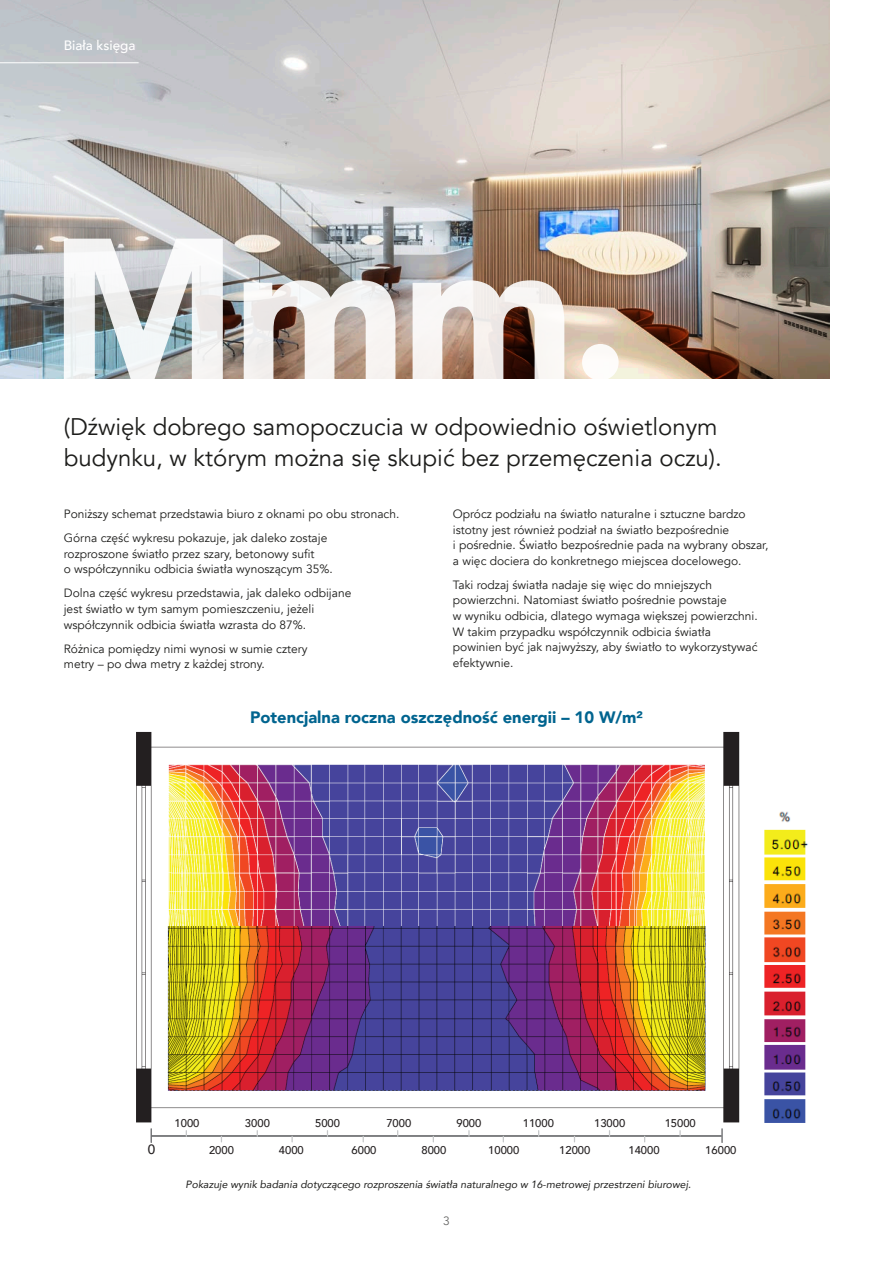
<style>
.page{position:relative;width:893px;height:1263px;background:#fff}
.page>*{position:absolute;margin:0;border:0;box-sizing:border-box;transform-origin:0 0}
.t1{font:900 198.75px "Avenir";color:#fff}
.t2{font:24px/31.2px "Avenir";color:#1d1d1b}
.t3{font:500 20.85px "Avenir";color:#231f20}
.t4{font:900 16.5px "Avenir";color:#00648f}
.t5{font:500 13.5px "Avenir";color:#fff}
.t6{font:500 13.5px "Avenir";color:#231f20}
.t7{font:12px/15.6px "Avenir";color:#1d1d1b}
.t8{font:12px "Avenir";color:#646463}
.t9{font:500 11.25px "Avenir";color:#231f20}
.t10{font:italic 10.5px "Avenir";color:#1d1d1b}
</style>
<div class="page">
<img style="left:0;top:0;width:829px;height:162px">
<img style="left:0;top:162px;width:829px;height:217px">
<img style="left:136px;top:731px;width:604px;height:392px">
<hr style="left:151px;top:1135px;width:571px;height:2px;background:#626366">
<svg style="left:151px;top:1129px;width:1px;height:13px"></svg>
<svg style="left:721px;top:1129px;width:2px;height:13px"></svg>
<svg style="left:291px;top:1136px;width:2px;height:6px"></svg>
<img style="left:164px;top:926px;width:549px;height:169px">
<img style="left:764px;top:811px;width:44px;height:312px">
<hr style="left:0;top:62px;width:139px;height:1px;background:#fff">
<p class="t5" style="left:64px;top:34px;width:73px">Biała księga</p>
<h1 class="t1" style="left:50px;top:140px;width:582px">Mmm.</h1>
<h2 class="t2" style="left:64px;top:411px;width:659px">(Dźwięk dobrego samopoczucia w odpowiednio oświetlonym budynku, w którym można się skupić bez przemęczenia oczu).</h2>
<p class="t7" style="left:64px;top:502px;width:337px;line-height:24.2px">Poniższy schemat przedstawia biuro z oknami po obu stronach.<br>Górna część wykresu pokazuje, jak daleko zostaje</p>
<p class="t7" style="left:64px;top:546px;width:270px">rozproszone światło przez szary, betonowy sufit<br>o współczynniku odbicia światła wynoszącym 35%.</p>
<p class="t7" style="left:64px;top:586px;width:289px">Dolna część wykresu przedstawia, jak daleko odbijane jest światło w tym samym pomieszczeniu, jeżeli współczynnik odbicia światła wzrasta do 87%.</p>
<p class="t7" style="left:64px;top:641px;width:245px">Różnica pomiędzy nimi wynosi w sumie cztery metry – po dwa metry z każdej strony.</p>
<p class="t7" style="left:453px;top:506px;width:317px">Oprócz podziału na światło naturalne i sztuczne bardzo istotny jest również podział na światło bezpośrednie<br>i pośrednie. Światło bezpośrednie pada na wybrany obszar, a więc dociera do konkretnego miejscea docelowego.</p>
<p class="t7" style="left:453px;top:577px;width:306px">Taki rodzaj światła nadaje się więc do mniejszych powierzchni. Natomiast światło pośrednie powstaje<br>w wyniku odbicia, dlatego wymaga większej powierzchni.<br>W takim przypadku współczynnik odbicia światła powinien być jak najwyższy, aby światło to wykorzystywać efektywnie.</p>
<h3 class="t4" style="left:250px;top:703px;width:394px">Potencjalna roczna oszczędność energii – 10 W/m²</h3>
<p class="t6" style="left:148px;top:1137px;width:9px">0</p>
<p class="t9" style="left:175px;top:1113px;width:26px">1000</p>
<p class="t9" style="left:209px;top:1140px;width:26px">2000</p>
<p class="t9" style="left:245px;top:1113px;width:26px">3000</p>
<p class="t9" style="left:279px;top:1140px;width:26px">4000</p>
<p class="t9" style="left:315px;top:1113px;width:26px">5000</p>
<p class="t9" style="left:352px;top:1140px;width:26px">6000</p>
<p class="t9" style="left:386px;top:1113px;width:26px">7000</p>
<p class="t9" style="left:421px;top:1140px;width:26px">8000</p>
<p class="t9" style="left:456px;top:1113px;width:26px">9000</p>
<p class="t9" style="left:523px;top:1113px;width:33px">11000</p>
<p class="t9" style="left:594px;top:1113px;width:33px">13000</p>
<h3 class="t3" style="left:579px;top:1111px;width:59px">15000</h3>
<p class="t9" style="left:665px;top:1113px;width:33px">15000</p>
<p class="t9" style="left:488px;top:1140px;width:33px">10000</p>
<p class="t9" style="left:559px;top:1140px;width:33px">12000</p>
<p class="t9" style="left:628px;top:1140px;width:33px">14000</p>
<p class="t9" style="left:705px;top:1140px;width:33px">16000</p>
<h3 class="t3" style="left:251px;top:1162px;width:59px">10000</h3>
<h3 class="t3" style="left:383px;top:1162px;width:59px">12000</h3>
<h3 class="t3" style="left:512px;top:1162px;width:59px">14000</h3>
<h3 class="t3" style="left:654px;top:1162px;width:59px">16000</h3>
<p class="t10" style="left:186px;top:1178px;width:507px">Pokazuje wynik badania dotyczącego rozproszenia światła naturalnego w 16-metrowej przestrzeni biurowej.</p>
<p class="t8" style="left:443px;top:1213px;width:8px">3</p>
</div>
